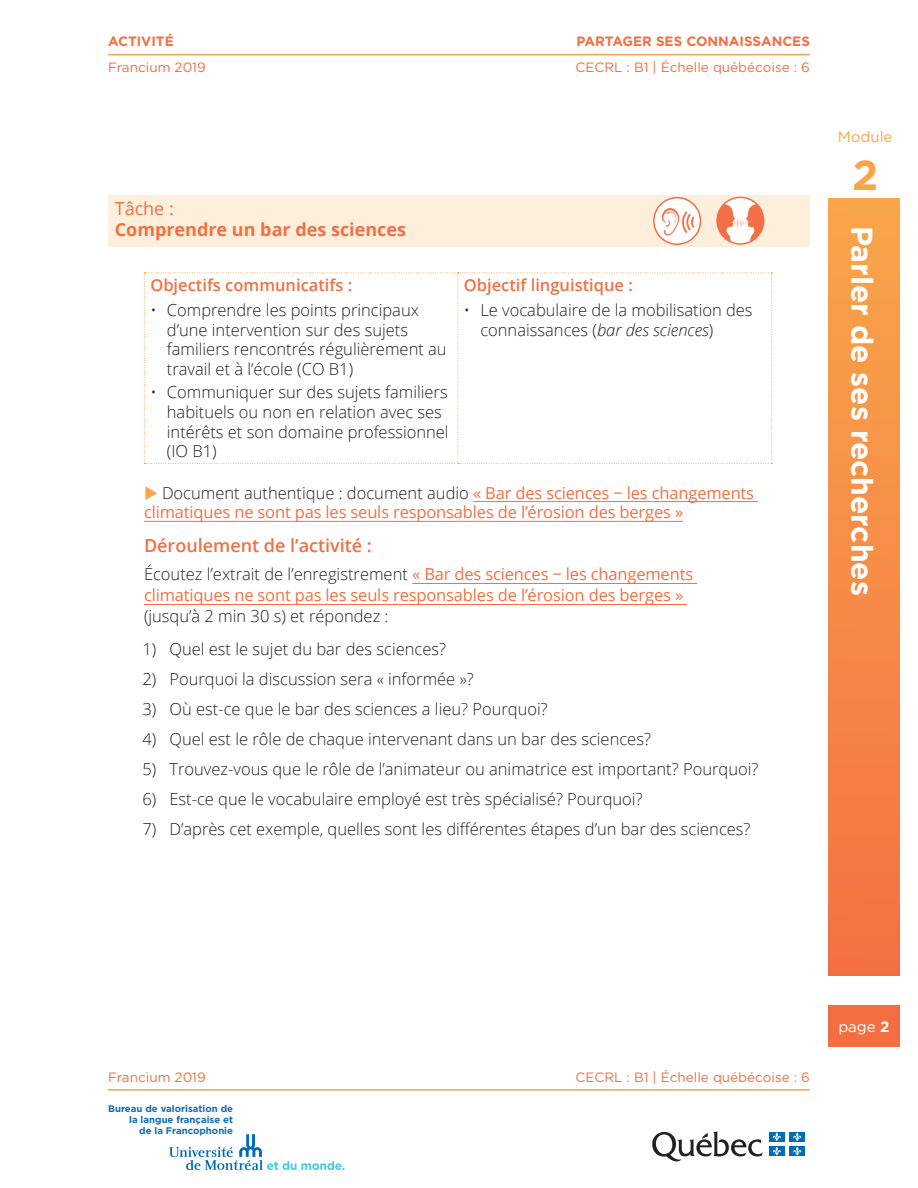
<style>
.page{position:relative;width:918px;height:1188px;background:#fff}
.page>*{position:absolute;margin:0;border:0;box-sizing:border-box;transform-origin:0 0}
.t1{font:700 42px "Gotham HTF";color:#f9a549}
.t2{font:700 30px "Gotham HTF";color:#fff}
.t3{font:700 18px "Open Sans";color:#f36f42}
.t4{font:600 18px "Open Sans";color:#f36f42}
.t5{font:18px "Open Sans";color:#f36f42}
.t6{font:300 16.5px/19.8px "Open Sans";color:#231f20}
.t7{font:16.5px/19.8px "Open Sans";letter-spacing:-.01em;color:#f36f42}
.t8{font:600 16.5px "Open Sans";color:#f36f42}
.t9{font:15px "Gotham";color:#f9a549}
.t10{font:15px "Gotham HTF";color:#fff}
.t11{font:13.5px "Gotham HTF";color:#f36f42}
.t12{font:700 13.5px "Gotham HTF";color:#f36f42}
.t13{font:700 9.6px/11.1px "Gotham";color:#0f6cb6;text-align:right}
.s1{font-style:italic}
.s2{color:#f9a549}
.s3{font-weight:300;color:#231f20}
.s4{font-weight:700}
</style>
<div class="page">
<div style="left:828px;top:1005px;width:72px;height:41px;background:#f36f42"></div>
<svg style="left:652px;top:1131px;width:111px;height:31px"></svg>
<div style="left:769px;top:1132px;width:16px;height:10px;background:#006cb7"></div>
<svg style="left:773px;top:1132px;width:8px;height:9px"></svg>
<div style="left:789px;top:1132px;width:16px;height:10px;background:#006cb7"></div>
<svg style="left:793px;top:1132px;width:8px;height:9px"></svg>
<div style="left:769px;top:1146px;width:16px;height:10px;background:#006cb7"></div>
<svg style="left:773px;top:1147px;width:8px;height:9px"></svg>
<div style="left:789px;top:1146px;width:16px;height:10px;background:#006cb7"></div>
<svg style="left:793px;top:1147px;width:8px;height:9px"></svg>
<svg style="left:169px;top:1134px;width:175px;height:36px"></svg>
<div style="left:828px;top:198px;width:72px;height:778px;background:linear-gradient(to bottom,#f9a64a,#f37143)"></div>
<hr style="left:108px;top:54px;width:702px;height:1px;background:#f9a549">
<hr style="left:108px;top:1089px;width:702px;height:2px;background:#f9a549">
<div style="left:108px;top:195px;width:702px;height:52px;background:#feefdd"></div>
<hr style="left:473px;top:501px;width:285px;height:1px;background:#f36f42">
<hr style="left:144px;top:521px;width:539px;height:1px;background:#f36f42">
<hr style="left:412px;top:583px;width:285px;height:1px;background:#f36f42">
<hr style="left:144px;top:604px;width:543px;height:1px;background:#f36f42">
<svg style="left:144px;top:272px;width:628px;height:192px"></svg>
<div style="left:654px;top:198px;width:46px;height:46px;background:#fff;border-radius:50%"></div>
<div style="left:653px;top:197px;width:48px;height:48px;border:2px solid #f36f44;border-radius:50%"></div>
<svg style="left:662px;top:208px;width:32px;height:28px"></svg>
<svg style="left:717px;top:197px;width:47px;height:47px"></svg>
<svg style="left:717px;top:204px;width:47px;height:38px;background:#f9b9a3"></svg>
<div style="left:716px;top:197px;width:48px;height:48px;border:2px solid #f36f44;border-radius:50%"></div>
<p class="t12" style="left:108px;top:34px;width:67px">ACTIVITÉ</p>
<p class="t12" style="left:576px;top:34px;width:235px">PARTAGER SES CONNAISSANCES</p>
<p class="t11" style="left:108px;top:59px;width:99px">Francium 2019</p>
<p class="t11" style="left:575px;top:59px;width:236px">CECRL : B1 | Échelle québécoise : 6</p>
<p class="t5" style="left:115px;top:196px;width:61px">Tâche :</p>
<p class="t3" style="left:115px;top:217px;width:293px">Comprendre un bar des sciences</p>
<p class="t8" style="left:150px;top:274px;width:203px">Objectifs communicatifs :</p>
<p class="t6" style="left:167px;top:299px;width:281px;text-indent:-16px">• Comprendre les points principaux d’une intervention sur des sujets familiers rencontrés régulièrement au travail et à l’école (CO B1)</p>
<p class="t6" style="left:167px;top:382px;width:283px;text-indent:-16px">• Communiquer sur des sujets familiers habituels ou non en relation avec ses intérêts et son domaine professionnel (IO B1)</p>
<p class="t8" style="left:464px;top:274px;width:171px">Objectif linguistique :</p>
<p class="t6" style="left:480px;top:299px;width:274px;text-indent:-16px">• Le vocabulaire de la mobilisation des connaissances (<span class="s1">bar des sciences</span>)</p>
<p class="t7" style="left:144px;top:482px;width:612px"><span class="s2">◆</span> <span class="s3">Document authentique : document audio</span> « Bar des sciences − les changements climatiques ne sont pas les seuls responsables de l’érosion des berges »</p>
<p class="t4" style="left:144px;top:533px;width:229px">Déroulement de l’activité :</p>
<p class="t7" style="left:144px;top:564px;width:551px;line-height:21px"><span class="s3">Écoutez l’extrait de l’enregistrement</span> « Bar des sciences − les changements climatiques ne sont pas les seuls responsables de l’érosion des berges »</p>
<p class="t6" style="left:144px;top:606px;width:246px">(jusqu’à 2 min 30 s) et répondez :</p>
<p class="t6" style="left:142px;top:639px;width:305px">1) Quel est le sujet du bar des sciences?</p>
<p class="t6" style="left:142px;top:669px;width:333px">2) Pourquoi la discussion sera « informée »?</p>
<p class="t6" style="left:142px;top:699px;width:407px">3) Où est-ce que le bar des sciences a lieu? Pourquoi?</p>
<p class="t6" style="left:142px;top:729px;width:510px">4) Quel est le rôle de chaque intervenant dans un bar des sciences?</p>
<p class="t6" style="left:142px;top:759px;width:617px">5) Trouvez-vous que le rôle de l’animateur ou animatrice est important? Pourquoi?</p>
<p class="t6" style="left:142px;top:789px;width:502px">6) Est-ce que le vocabulaire employé est très spécialisé? Pourquoi?</p>
<p class="t6" style="left:142px;top:819px;width:610px">7) D’après cet exemple, quelles sont les différentes étapes d’un bar des sciences?</p>
<p class="t9" style="left:838px;top:128px;width:56px">Module</p>
<h1 class="t1" style="left:852px;top:151px;width:28px">2</h1>
<h2 class="t2" style="left:879px;top:226px;width:372px;rotate:90deg">Parler de ses recherches</h2>
<p class="t11" style="left:108px;top:1069px;width:99px">Francium 2019</p>
<p class="t11" style="left:575px;top:1069px;width:236px">CECRL : B1 | Échelle québécoise : 6</p>
<p class="t13" style="left:108px;top:1103px;width:126px">Bureau de valorisation de la langue française et<br>de la Francophonie</p>
<p class="t10" style="left:838px;top:1018px;width:53px">page <span class="s4">2</span></p>
</div>
